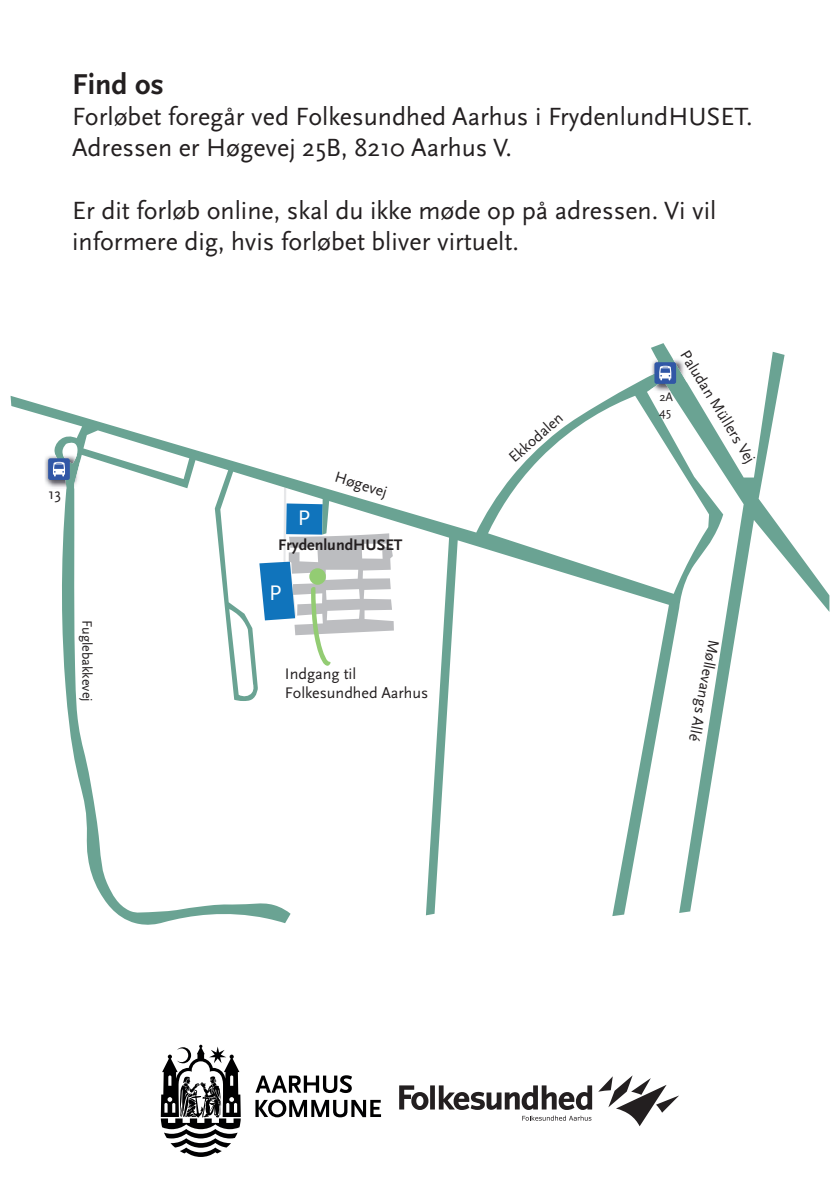
<style>
.page{position:relative;width:840px;height:1191px;background:#fff}
.page>*{position:absolute;margin:0;border:0;box-sizing:border-box;transform-origin:0 0}
.t1{font:700 30px "Scala Sans Pro";color:#231f20}
.t2{font:26px/31.2px "Scala Sans Pro";color:#231f20}
.t3{font:22px "Scala Sans Pro";color:#fff}
.t4{font:16px "Scala Sans Pro";color:#231f20}
.t5{font:700 16px "Scala Sans Pro";color:#231f20}
.t6{font:15.8px "Scala Sans Pro";color:#231f20}
.t7{font:14.2px "Scala Sans Pro";letter-spacing:-.005em;color:#231f20}
.t8{font:12.6px/15px "Scala Sans Pro";color:#231f20}
</style>
<div class="page">
<svg style="left:11px;top:343px;width:818px;height:582px"></svg>
<img style="left:44px;top:455px;width:37px;height:33px">
<div style="left:48px;top:458px;width:22px;height:22px;background:#3157a6;border-radius:2px"></div>
<svg style="left:53px;top:462px;width:12px;height:14px"></svg>
<img style="left:650px;top:359px;width:36px;height:33px">
<div style="left:654px;top:362px;width:21px;height:22px;background:#3157a6;border-radius:2px"></div>
<svg style="left:659px;top:366px;width:12px;height:14px"></svg>
<svg style="left:161px;top:1044px;width:80px;height:113px"></svg>
<svg style="left:255px;top:1075px;width:97px;height:18px"></svg>
<svg style="left:255px;top:1099px;width:126px;height:18px"></svg>
<svg style="left:399px;top:1085px;width:29px;height:25px"></svg>
<svg style="left:430px;top:1085px;width:4px;height:24px"></svg>
<svg style="left:598px;top:1075px;width:80px;height:51px"></svg>
<svg style="left:438px;top:1085px;width:154px;height:35px"></svg>
<svg style="left:259px;top:487px;width:134px;height:180px"></svg>
<p class="t1" style="left:72px;top:67px;width:93px">Find os</p>
<p class="t2" style="left:72px;top:101px;width:681px">Forløbet foregår ved Folkesundhed Aarhus i FrydenlundHUSET.<br>Adressen er Høgevej 25B, 8210 Aarhus V.</p>
<p class="t2" style="left:72px;top:195px;width:645px">Er dit forløb online, skal du ikke møde op på adressen. Vi vil informere dig, hvis forløbet bliver virtuelt.</p>
<p class="t6" style="left:48px;top:484px;width:14px">13</p>
<p class="t7" style="left:95px;top:620px;width:83px;rotate:90deg">Fuglebakkevej</p>
<p class="t3" style="left:297px;top:505px;width:14px">P</p>
<p class="t6" style="left:338px;top:468px;width:56px;rotate:17deg">Høgevej</p>
<p class="t5" style="left:278px;top:536px;width:126px">FrydenlundHUSET</p>
<p class="t3" style="left:269px;top:580px;width:14px">P</p>
<p class="t4" style="left:285px;top:665px;width:73px">Indgang til</p>
<p class="t4" style="left:285px;top:684px;width:145px">Folkesundhed Aarhus</p>
<p class="t6" style="left:505px;top:453px;width:68px;rotate:-42deg">Ekkodalen</p>
<p class="t6" style="left:691px;top:347px;width:131px;rotate:58deg">Paludan Müllers Vej</p>
<p class="t8" style="left:659px;top:389px;width:15px;rotate:1deg">2A<br>45</p>
<p class="t6" style="left:722px;top:641px;width:104px;rotate:101deg">Møllevangs Allé</p>
</div>
